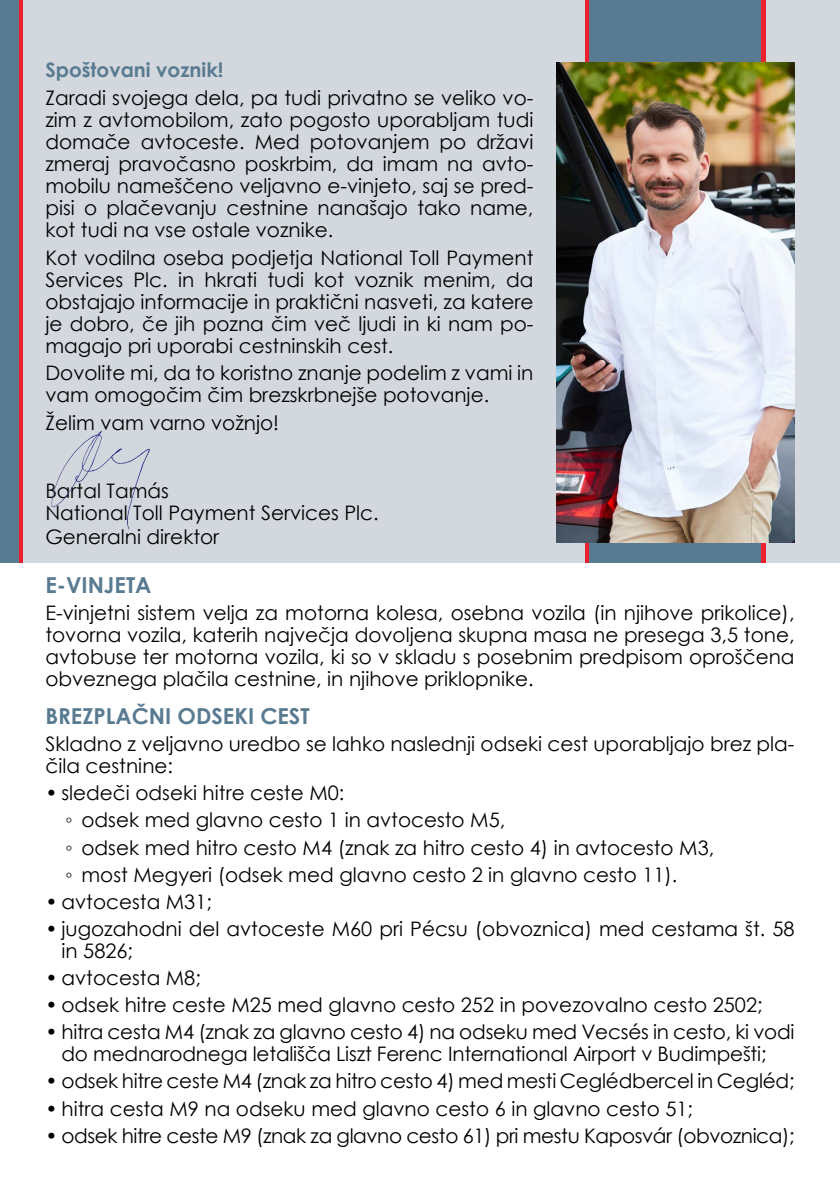
<style>
.page{position:relative;width:840px;height:1191px;background:#fff}
.page>*{position:absolute;margin:0;border:0;box-sizing:border-box;transform-origin:0 0}
.t1{font:700 22px "Century Gothic";color:#597b91}
.t2{font:20px/22px "Century Gothic";color:#000}
.t3{font:20px "Century Gothic";letter-spacing:-.02em;color:#000}
.t4{font:700 20px "Century Gothic";color:#597b91}
.s1{font-family:"Franklin Gothic"}
</style>
<div class="page">
<div style="left:0;top:0;width:839px;height:562px;background:#d3d8df"></div>
<img style="left:51px;top:430px;width:99px;height:100px">
<div style="left:589px;top:0;width:171px;height:562px;background:#597b91"></div>
<img style="left:556px;top:62px;width:238px;height:481px">
<svg style="left:18px;top:0;width:5px;height:562px;background:#cf3241"></svg>
<div style="left:0;top:0;width:18px;height:562px;background:#597b91"></div>
<hr style="left:839px;top:899px;width:1px;height:122px;background:#597b91">
<p class="t4" style="left:45px;top:55px;width:179px">Spoštovani voznik!</p>
<p class="t2" style="left:45px;top:86px;width:489px;text-align:justify">Zaradi svojega dela, pa tudi privatno se veliko vo&shy;zim z avtomobilom, zato pogosto uporabljam tudi domače avtoceste. Med potovanjem po državi zmeraj pravočasno poskrbim, da imam na avto&shy;mobilu nameščeno veljavno e-vinjeto, saj se pred&shy;pisi o plačevanju cestnine nanašajo tako name, kot tudi na vse ostale voznike.</p>
<p class="t2" style="left:45px;top:246px;width:489px;text-align:justify">Kot vodilna oseba podjetja National Toll Payment Services Plc. in hkrati tudi kot voznik menim, da obstajajo informacije in praktični nasveti, za katere je dobro, če jih pozna čim več ljudi in ki nam po&shy;magajo pri uporabi cestninskih cest.</p>
<p class="t2" style="left:45px;top:362px;width:489px">Dovolite mi, da to koristno znanje podelim z vami in vam omogočim čim brezskrbnejše potovanje.</p>
<p class="t2" style="left:45px;top:411px;width:235px">Želim vam varno vožnjo!</p>
<p class="t2" style="left:45px;top:479px;width:335px">Bartal Tamás<br>National Toll Payment Services Plc.</p>
<p class="t2" style="left:45px;top:525px;width:175px">Generalni direktor</p>
<p class="t1" style="left:45px;top:568px;width:108px">E-VINJETA</p>
<p class="t2" style="left:45px;top:602px;width:750px;text-align:justify">E-vinjetni sistem velja za motorna kolesa, osebna vozila (in njihove prikolice), tovorna vozila, katerih največja dovoljena skupna masa ne presega 3,5 tone, avtobuse ter motorna vozila, ki so v skladu s posebnim predpisom oproščena obveznega plačila cestnine, in njihove priklopnike.</p>
<p class="t1" style="left:45px;top:699px;width:265px">BREZPLAČNI ODSEKI CEST</p>
<p class="t2" style="left:45px;top:732px;width:750px">Skladno z veljavno uredbo se lahko naslednji odseki cest uporabljajo brez pla&shy;čila cestnine:</p>
<p class="t2" style="left:65px;top:779px;width:650px;line-height:27px;text-indent:-20px">• sledeči odseki hitre ceste M0:<br><span class="s1">◦</span> odsek med glavno cesto 1 in avtocesto M5,<br><span class="s1">◦</span> odsek med hitro cesto M4 (znak za hitro cesto 4) in avtocesto M3, <span class="s1">◦</span> most Megyeri (odsek med glavno cesto 2 in glavno cesto 11).</p>
<p class="t2" style="left:45px;top:890px;width:168px">• avtocesta M31;</p>
<p class="t2" style="left:61px;top:917px;width:734px;text-indent:-16px">• jugozahodni del avtoceste M60 pri Pécsu (obvoznica) med cestama št. 58 in 5826;</p>
<p class="t2" style="left:45px;top:966px;width:157px">• avtocesta M8;</p>
<p class="t2" style="left:45px;top:993px;width:718px">• odsek hitre ceste M25 med glavno cesto 252 in povezovalno cesto 2502;</p>
<p class="t2" style="left:61px;top:1020px;width:734px;text-indent:-16px">• hitra cesta M4 (znak za glavno cesto 4) na odseku med Vecsés in cesto, ki vodi do mednarodnega letališča Liszt Ferenc International Airport v Budimpešti;</p>
<p class="t2" style="left:45px;top:1069px;width:750px">• odsek hitre ceste M4 (znak za hitro cesto 4) med mesti Ceglédbercel in Cegléd;</p>
<p class="t2" style="left:45px;top:1097px;width:648px">• hitra cesta M9 na odseku med glavno cesto 6 in glavno cesto 51;</p>
<p class="t3" style="left:45px;top:1121px;width:750px">• odsek hitre ceste M9 (znak za glavno cesto 61) pri mestu Kaposvár (obvoznica);</p>
</div>
